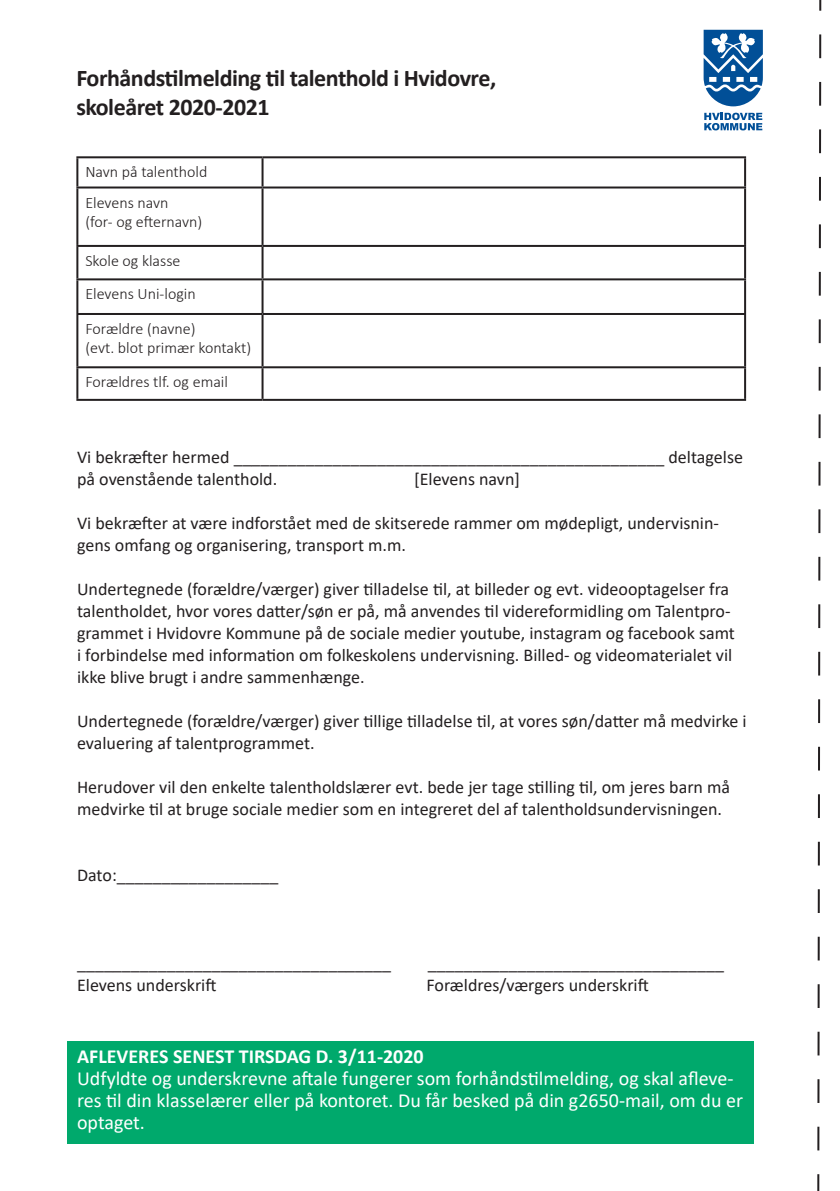
<style>
.page{position:relative;width:840px;height:1191px;background:#fff}
.page>*{position:absolute;margin:0;border:0;box-sizing:border-box;transform-origin:0 0}
.t1{font:700 24px/28.8px "Calibri";letter-spacing:-.02em;color:#231f20}
.t2{font:20px/22px "Calibri";color:#fff}
.t3{font:700 20px "Calibri";color:#fff}
.t4{font:18px/22px "Calibri";color:#231f20}
.t5{font:300 16px/34px "Calibri";color:#231f20}
</style>
<div class="page">
<div style="left:67px;top:1040px;width:686px;height:103px;background:#00a96c"></div>
<hr style="left:76px;top:156px;width:186px;height:2px;background:#231f20">
<hr style="left:76px;top:158px;width:2px;height:28px;background:#231f20">
<hr style="left:262px;top:156px;width:483px;height:2px;background:#231f20">
<hr style="left:261px;top:158px;width:2px;height:28px;background:#231f20">
<hr style="left:743px;top:158px;width:2px;height:28px;background:#231f20">
<hr style="left:76px;top:186px;width:186px;height:2px;background:#231f20">
<hr style="left:76px;top:188px;width:2px;height:57px;background:#231f20">
<hr style="left:262px;top:186px;width:483px;height:2px;background:#231f20">
<hr style="left:261px;top:188px;width:2px;height:57px;background:#231f20">
<hr style="left:743px;top:188px;width:2px;height:57px;background:#231f20">
<hr style="left:76px;top:245px;width:186px;height:2px;background:#231f20">
<hr style="left:76px;top:247px;width:2px;height:31px;background:#231f20">
<hr style="left:262px;top:245px;width:483px;height:2px;background:#231f20">
<hr style="left:261px;top:247px;width:2px;height:31px;background:#231f20">
<hr style="left:743px;top:247px;width:2px;height:31px;background:#231f20">
<hr style="left:76px;top:278px;width:186px;height:2px;background:#231f20">
<hr style="left:76px;top:280px;width:2px;height:33px;background:#231f20">
<hr style="left:262px;top:278px;width:483px;height:2px;background:#231f20">
<hr style="left:261px;top:280px;width:2px;height:33px;background:#231f20">
<hr style="left:743px;top:280px;width:2px;height:33px;background:#231f20">
<hr style="left:76px;top:313px;width:186px;height:2px;background:#231f20">
<hr style="left:76px;top:315px;width:2px;height:51px;background:#231f20">
<hr style="left:262px;top:313px;width:483px;height:2px;background:#231f20">
<hr style="left:261px;top:315px;width:2px;height:51px;background:#231f20">
<hr style="left:743px;top:315px;width:2px;height:51px;background:#231f20">
<hr style="left:76px;top:366px;width:186px;height:2px;background:#231f20">
<hr style="left:76px;top:368px;width:2px;height:31px;background:#231f20">
<hr style="left:262px;top:366px;width:483px;height:2px;background:#231f20">
<hr style="left:261px;top:368px;width:2px;height:31px;background:#231f20">
<hr style="left:743px;top:368px;width:2px;height:31px;background:#231f20">
<hr style="left:76px;top:399px;width:186px;height:2px;background:#231f20">
<hr style="left:262px;top:399px;width:483px;height:2px;background:#231f20">
<svg style="left:817px;top:0;width:4px;height:1191px"></svg>
<svg style="left:703px;top:30px;width:59px;height:76px"></svg>
<svg style="left:704px;top:113px;width:57px;height:17px"></svg>
<h1 class="t1" style="left:76px;top:63px;width:421px">Forhåndstilmelding til talenthold i Hvidovre, skoleåret 2020-2021</h1>
<p class="t5" style="left:85px;top:157px;width:123px;line-height:30.2px">Navn på talenthold<br>Elevens navn</p>
<p class="t5" style="left:85px;top:204px;width:118px">(for- og efternavn)</p>
<p class="t5" style="left:85px;top:243px;width:112px">Skole og klasse<br>Elevens Uni-login<br>Forældre (navne)</p>
<p class="t5" style="left:85px;top:331px;width:167px">(evt. blot primær kontakt)<br>Forældres tlf. og email</p>
<p class="t4" style="left:77px;top:446px;width:667px">Vi bekræfter hermed ________________________________________________ deltagelse på ovenstående talenthold.</p>
<p class="t4" style="left:414px;top:468px;width:107px">[Elevens navn]</p>
<p class="t4" style="left:77px;top:512px;width:643px">Vi bekræfter at være indforstået med de skitserede rammer om mødepligt, undervisnin&shy;gens omfang og organisering, transport m.m.</p>
<p class="t4" style="left:77px;top:577px;width:659px">Undertegnede (forældre/værger) giver tilladelse til, at billeder og evt. videooptagelser fra talentholdet, hvor vores datter/søn er på, må anvendes til videreformidling om Talentpro&shy;grammet i Hvidovre Kommune på de sociale medier youtube, instagram og facebook samt i forbindelse med information om folkeskolens undervisning. Billed- og videomaterialet vil ikke blive brugt i andre sammenhænge.</p>
<p class="t4" style="left:77px;top:709px;width:670px">Undertegnede (forældre/værger) giver tillige tilladelse til, at vores søn/datter må medvirke i evaluering af talentprogrammet.</p>
<p class="t4" style="left:77px;top:775px;width:654px">Herudover vil den enkelte talentholdslærer evt. bede jer tage stilling til, om jeres barn må medvirke til at bruge sociale medier som en integreret del af talentholdsundervisningen.</p>
<p class="t4" style="left:77px;top:863px;width:203px">Dato:__________________</p>
<p class="t4" style="left:77px;top:951px;width:315px">___________________________________</p>
<p class="t4" style="left:427px;top:951px;width:297px">_________________________________</p>
<p class="t4" style="left:77px;top:973px;width:141px">Elevens underskrift</p>
<p class="t4" style="left:426px;top:973px;width:224px">Forældres/værgers underskrift</p>
<p class="t3" style="left:77px;top:1042px;width:348px">AFLEVERES SENEST TIRSDAG D. 3/11-2020</p>
<p class="t2" style="left:77px;top:1066px;width:667px">Udfyldte og underskrevne aftale fungerer som forhåndstilmelding, og skal afleve&shy;res til din klasselærer eller på kontoret. Du får besked på din g2650-mail, om du er optaget.</p>
</div>
